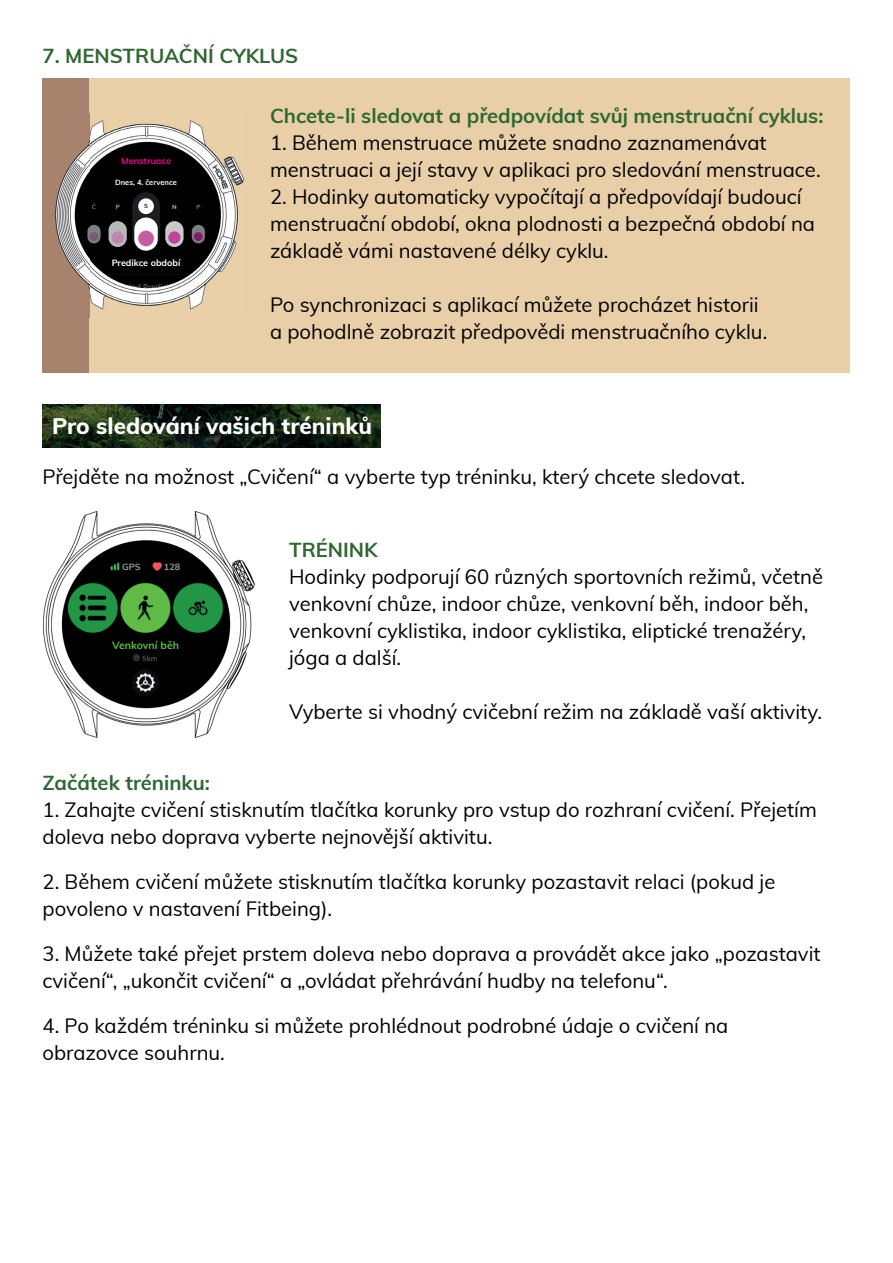
<style>
.page{position:relative;width:893px;height:1263px;background:#fff}
.page>*{position:absolute;margin:0;border:0;box-sizing:border-box;transform-origin:0 0}
.t1{font:800 22.5px "Muli";color:#fff}
.t2{font:20.25px/27px "Muli";color:#000001}
.t3{font:700 20.25px "Muli";color:#2f6832}
.t4{font:700 10.5px "Muli";color:#5fbb46}
.t5{font:700 9px "Muli";color:#fff}
.t6{font:700 9px "Muli";color:#ed028c}
.t7{font:700 9px "Muli";color:#9a9d9e}
.t8{font:700 7.5px "Muli";color:#fff}
.t9{font:700 7.5px "Muli";color:#515455}
.t10{font:700 6px "Muli";color:#7b8080}
.t11{font:700 6px "Muli";color:#b5bab9}
.t12{font:700 6px "Muli";color:#1b1f22}
.t13{font:700 6px "Muli";color:#c8c9c9}
.t14{font:700 6px "Muli";color:#7a8081}
</style>
<div class="page">
<img style="left:43px;top:405px;width:338px;height:42px">
<div style="left:43px;top:78px;width:807px;height:294px;background:#e8cfa8"></div>
<img style="left:43px;top:511px;width:212px;height:227px">
<div style="left:43px;top:78px;width:46px;height:294px;background:#a7826c"></div>
<img style="left:55px;top:113px;width:190px;height:205px">
<div style="left:132px;top:192px;width:28px;height:59px;background:#1b1f22;border-radius:14px"></div>
<svg style="left:134px;top:217px;width:24px;height:34px"></svg>
<div style="left:165px;top:221px;width:19px;height:26px;background:#c8c9c9;border-radius:9px"></div>
<div style="left:109px;top:221px;width:18px;height:26px;background:#b5bab9;border-radius:9px"></div>
<div style="left:87px;top:225px;width:14px;height:18px;background:#7b8080;border-radius:7px"></div>
<div style="left:192px;top:225px;width:13px;height:18px;background:#7a8081;border-radius:7px"></div>
<div style="left:138px;top:231px;width:16px;height:15px;background:#c55da4;border-radius:50%"></div>
<svg style="left:168px;top:231px;width:13px;height:13px"></svg>
<div style="left:112px;top:231px;width:12px;height:13px;background:#c186ae;border-radius:50%"></div>
<div style="left:90px;top:232px;width:8px;height:9px;background:#7e5876;border-radius:50%"></div>
<div style="left:194px;top:232px;width:9px;height:9px;background:#861c68;border-radius:50%"></div>
<div style="left:138px;top:198px;width:16px;height:16px;background:#fff;border-radius:50%"></div>
<p class="t3" style="left:43px;top:41px;width:257px">7. MENSTRUAČNÍ CYKLUS</p>
<p class="t6" style="left:121px;top:154px;width:51px">Menstruace</p>
<p class="t8" style="left:115px;top:177px;width:64px">Dnes, 4. července</p>
<p class="t10" style="left:92px;top:202px;width:6px">Č</p>
<p class="t11" style="left:116px;top:202px;width:5px">P</p>
<p class="t12" style="left:144px;top:202px;width:5px">S</p>
<p class="t13" style="left:172px;top:202px;width:6px">N</p>
<p class="t14" style="left:196px;top:202px;width:5px">P</p>
<p class="t5" style="left:112px;top:257px;width:70px">Predikce období</p>
<p class="t3" style="left:270px;top:101px;width:555px">Chcete-li sledovat a předpovídat svůj menstruační cyklus:</p>
<p class="t2" style="left:270px;top:128px;width:552px">1. Během menstruace můžete snadno zaznamenávat menstruaci a její stavy v aplikaci pro sledování menstruace.</p>
<p class="t2" style="left:270px;top:182px;width:546px">2. Hodinky automaticky vypočítají a předpovídají budoucí menstruační období, okna plodnosti a bezpečná období na základě vámi nastavené délky cyklu.</p>
<p class="t2" style="left:270px;top:290px;width:499px">Po synchronizaci s aplikací můžete procházet historii a pohodlně zobrazit předpovědi menstruačního cyklu.</p>
<p class="t1" style="left:52px;top:409px;width:321px">Pro sledování vašich tréninků</p>
<p class="t2" style="left:43px;top:462px;width:704px">Přejděte na možnost „Cvičení“ a vyberte typ tréninku, který chcete sledovat.</p>
<p class="t7" style="left:122px;top:560px;width:20px">GPS</p>
<p class="t7" style="left:164px;top:560px;width:18px">128</p>
<p class="t4" style="left:112px;top:638px;width:69px">Venkovní běh</p>
<p class="t9" style="left:142px;top:652px;width:17px">5km</p>
<p class="t3" style="left:289px;top:535px;width:90px">TRÉNINK</p>
<p class="t2" style="left:289px;top:562px;width:535px">Hodinky podporují 60 různých sportovních režimů, včetně venkovní chůze, indoor chůze, venkovní běh, indoor běh, venkovní cyklistika, indoor cyklistika, eliptické trenažéry, jóga a další.</p>
<p class="t2" style="left:289px;top:697px;width:534px">Vyberte si vhodný cvičební režim na základě vaší aktivity.</p>
<p class="t3" style="left:43px;top:768px;width:169px">Začátek tréninku:</p>
<p class="t2" style="left:43px;top:795px;width:776px">1. Zahajte cvičení stisknutím tlačítka korunky pro vstup do rozhraní cvičení. Přejetím doleva nebo doprava vyberte nejnovější aktivitu.</p>
<p class="t2" style="left:43px;top:867px;width:734px">2. Během cvičení můžete stisknutím tlačítka korunky pozastavit relaci (pokud je povoleno v nastavení Fitbeing).</p>
<p class="t2" style="left:43px;top:939px;width:780px">3. Můžete také přejet prstem doleva nebo doprava a provádět akce jako „pozastavit cvičení“, „ukončit cvičení“ a „ovládat přehrávání hudby na telefonu“.</p>
<p class="t2" style="left:43px;top:1011px;width:687px">4. Po každém tréninku si můžete prohlédnout podrobné údaje o cvičení na obrazovce souhrnu.</p>
</div>
